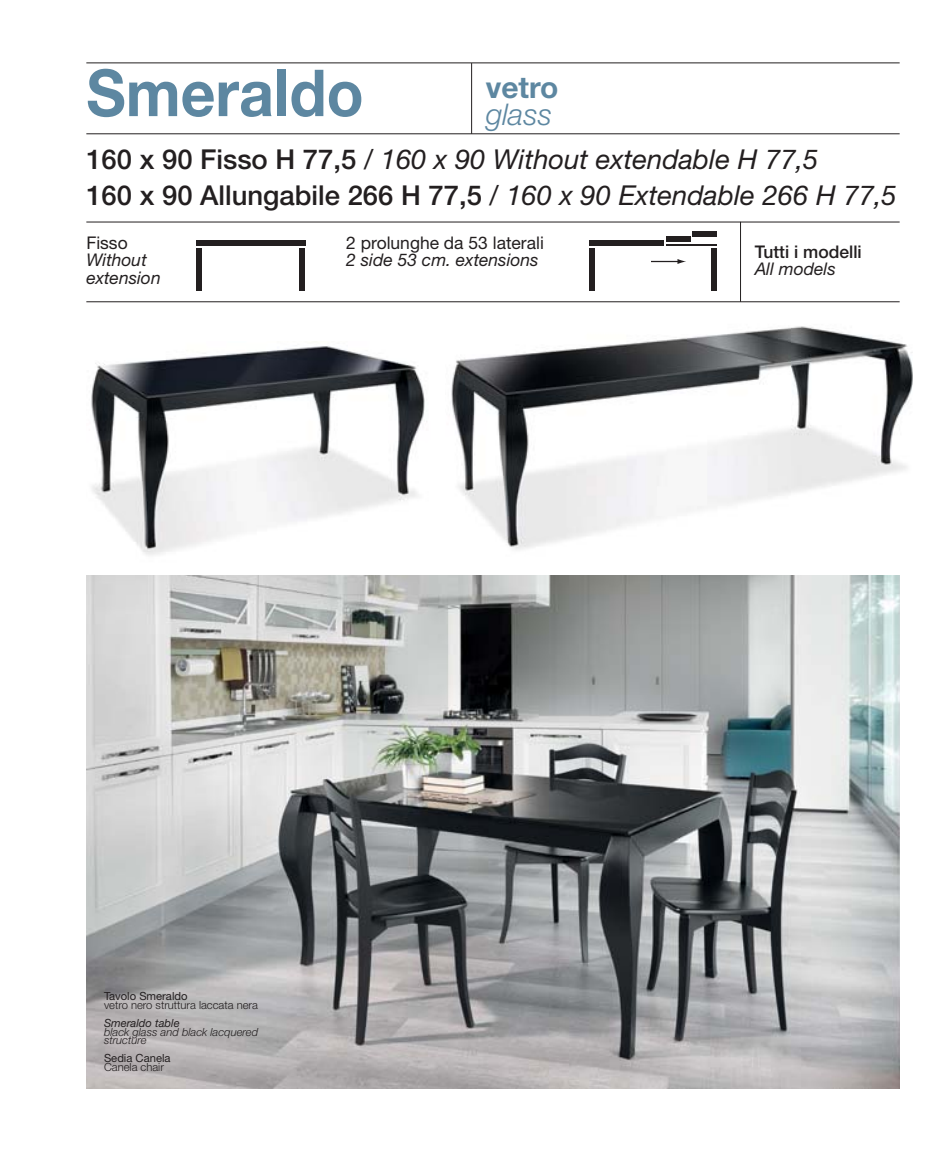
<style>
.page{position:relative;width:951px;height:1159px;background:#fff}
.page>*{position:absolute;margin:0;border:0;box-sizing:border-box;transform-origin:0 0}
.t1{font:700 64.92px "Helvetica Neue";color:#5d87a1;scale:.93 1}
.t2{font:700 29.93px "Helvetica Neue";color:#5d87a1}
.t3{font:italic 300 29.93px "Helvetica Neue";color:#5d87a1}
.t4{font:italic 27.47px/35.4px "Helvetica Neue";color:#231f20}
.t5{font:italic 17.5px/17.7px "Helvetica Neue";color:#231f20}
.t6{font:17.5px "Helvetica Neue";color:#231f20}
.t7{font:500 17.5px "Helvetica Neue";color:#231f20}
.t8{font:300 11.2px "Helvetica Neue";color:#231f20}
.t9{font:italic 300 11.2px/8.8px "Helvetica Neue";color:#231f20}
.t10{font:11.2px "Helvetica Neue";color:#231f20}
.t11{font:italic 11.2px "Helvetica Neue";color:#231f20}
.s1{font-weight:500;font-style:normal}
.s2{font-style:normal}
</style>
<div class="page">
<hr style="left:740px;top:222px;width:1px;height:80px;background:#231f20">
<hr style="left:86px;top:222px;width:813px;height:1px;background:#231f20">
<hr style="left:86px;top:133px;width:813px;height:1px;background:#231f20">
<hr style="left:86px;top:63px;width:813px;height:1px;background:#231f20">
<hr style="left:471px;top:63px;width:1px;height:71px;background:#231f20">
<hr style="left:86px;top:301px;width:813px;height:1px;background:#231f20">
<img style="left:86px;top:576px;width:813px;height:512px">
<img style="left:451px;top:326px;width:462px;height:224px">
<img style="left:91px;top:346px;width:336px;height:209px">
<div style="left:196px;top:248px;width:6px;height:43px;background:#231f20"></div>
<div style="left:196px;top:240px;width:109px;height:6px;background:#231f20"></div>
<div style="left:299px;top:248px;width:6px;height:43px;background:#231f20"></div>
<div style="left:589px;top:248px;width:6px;height:43px;background:#231f20"></div>
<div style="left:589px;top:240px;width:74px;height:6px;background:#231f20"></div>
<div style="left:711px;top:248px;width:6px;height:43px;background:#231f20"></div>
<svg style="left:651px;top:259px;width:35px;height:5px"></svg>
<div style="left:666px;top:236px;width:24px;height:6px;background:#231f20"></div>
<div style="left:692px;top:231px;width:24px;height:5px;background:#231f20"></div>
<hr style="left:666px;top:244px;width:50px;height:2px;background:#231f20">
<h1 class="t1" style="left:86px;top:70px;width:300px">Smeraldo</h1>
<p class="t4" style="left:86px;top:144px;width:812px"><span class="s1">160 x 90 Fisso H 77,5</span> <span class="s2">/</span> 160 x 90 Without extendable H 77,5<br><span class="s1">160 x 90 Allungabile 266 H 77,5</span> <span class="s2">/</span> 160 x 90 Extendable 266 H 77,5</p>
<p class="t6" style="left:86px;top:236px;width:43px">Fisso</p>
<p class="t5" style="left:86px;top:253px;width:76px">Without extension</p>
<p class="t2" style="left:486px;top:77px;width:74px">vetro</p>
<p class="t3" style="left:486px;top:104px;width:68px">glass</p>
<p class="t6" style="left:346px;top:236px;width:199px">2 prolunghe da 53 laterali</p>
<p class="t5" style="left:346px;top:253px;width:194px">2 side 53 cm. extensions</p>
<p class="t7" style="left:754px;top:245px;width:109px">Tutti i modelli</p>
<p class="t5" style="left:754px;top:262px;width:83px">All models</p>
<p class="t10" style="left:104px;top:992px;width:85px">Tavolo Smeraldo</p>
<p class="t8" style="left:104px;top:1001px;width:155px">vetro nero struttura laccata nera</p>
<p class="t11" style="left:104px;top:1018px;width:77px">Smeraldo table</p>
<p class="t9" style="left:104px;top:1028px;width:156px">black glass and black lacquered structure</p>
<p class="t10" style="left:104px;top:1054px;width:68px">Sedia Canela</p>
<p class="t8" style="left:104px;top:1062px;width:61px">Canela chair</p>
</div>
